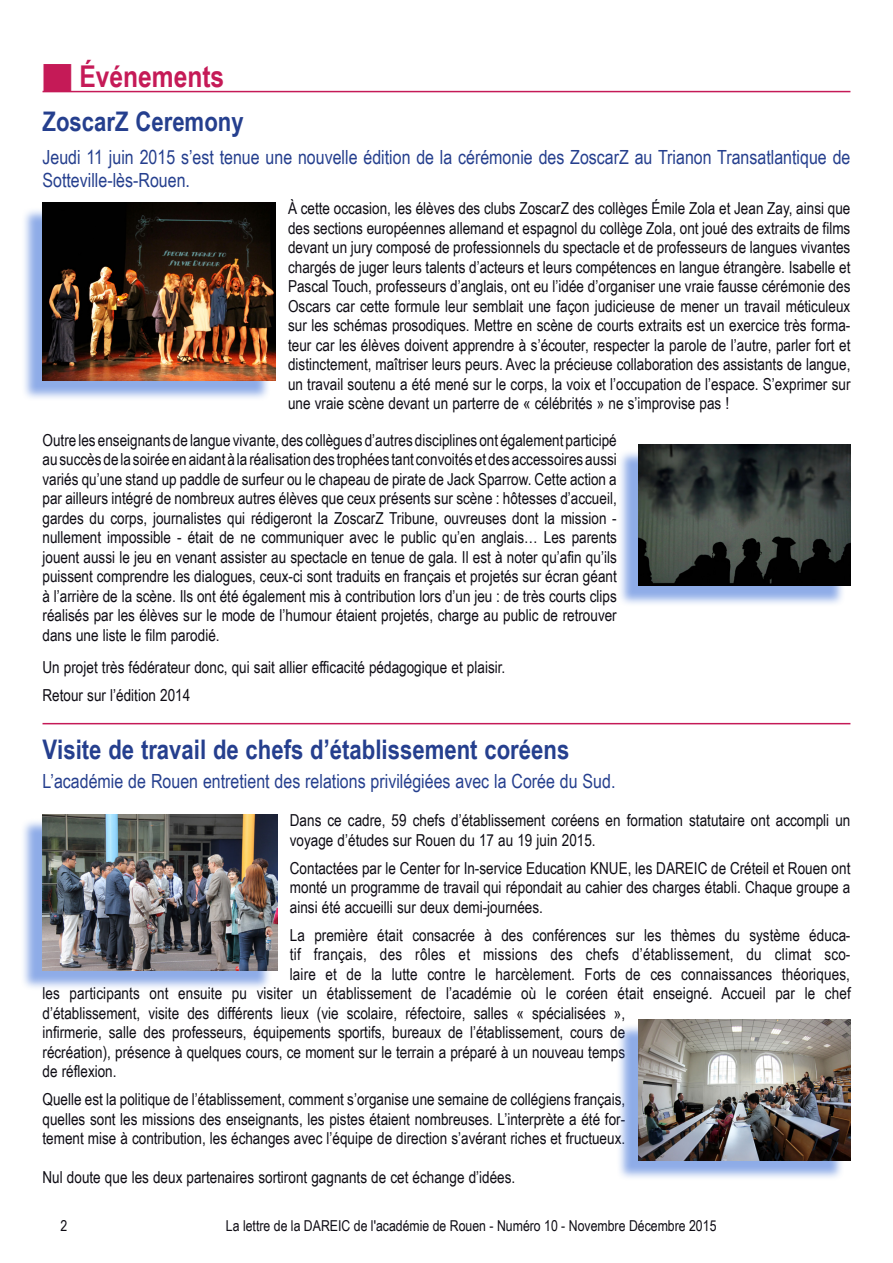
<style>
.page{position:relative;width:893px;height:1263px;background:#fff}
.page>*{position:absolute;margin:0;border:0;box-sizing:border-box;transform-origin:0 0}
.évènements{font:700 30px "Arial Narrow";color:#c51a57}
.gd_titre_bleu{font:700 27px "Arial Narrow";color:#253f8e}
.intro{font:19.5px/22.5px "Arial Narrow";color:#253f8e}
.texte{font:16.5px/19.5px "Arial Narrow";color:#0e0c14;text-align:justify}
.t1{font:15px "Arial Narrow";color:#0e0c14}
</style>
<div class="page">
<hr style="left:43px;top:91px;width:807px;height:1px;background:#c51a57">
<div style="left:22px;top:207px;width:249px;height:194px;background:#3268d5;opacity:.55"></div>
<img style="left:43px;top:203px;width:232px;height:177px">
<div style="left:616px;top:1023px;width:229px;height:157px;background:#3268d5;opacity:.55"></div>
<img style="left:638px;top:1019px;width:212px;height:142px">
<hr style="left:43px;top:723px;width:807px;height:1px;background:#c51a57">
<div style="left:21px;top:818px;width:251px;height:172px;background:#3268d5;opacity:.55"></div>
<img style="left:43px;top:814px;width:234px;height:156px">
<div style="left:617px;top:449px;width:229px;height:157px;background:#3268d5;opacity:.55"></div>
<img style="left:638px;top:444px;width:212px;height:142px">
<p class="évènements" style="left:43px;top:53px;width:183px">■ Événements</p>
<p class="gd_titre_bleu" style="left:43px;top:101px;width:203px">ZoscarZ Ceremony</p>
<p class="intro" style="left:43px;top:145px;width:809px">Jeudi 11 juin 2015 s’est tenue une nouvelle édition de la cérémonie des ZoscarZ au Trianon Transatlantique de<br>Sotteville-lès-Rouen.</p>
<p class="texte" style="left:288px;top:198px;width:564px">À cette occasion, les élèves des clubs ZoscarZ des collèges Émile Zola et Jean Zay, ainsi que des sections européennes allemand et espagnol du collège Zola, ont joué des extraits de films devant un jury composé de professionnels du spectacle et de professeurs de langues vivantes chargés de juger leurs talents d’acteurs et leurs compétences en langue étrangère. Isabelle et Pascal Touch, professeurs d’anglais, ont eu l’idée d’organiser une vraie fausse cérémonie des Oscars car cette formule leur semblait une façon judicieuse de mener un travail méticuleux sur les schémas prosodiques. Mettre en scène de courts extraits est un exercice très forma&shy;teur car les élèves doivent apprendre à s’écouter, respecter la parole de l’autre, parler fort et distinctement, maîtriser leurs peurs. Avec la précieuse collaboration des assistants de langue, un travail soutenu a été mené sur le corps, la voix et l’occupation de l’espace. S’exprimer sur une vraie scène devant un parterre de « célébrités » ne s’improvise pas !</p>
<p class="texte" style="left:43px;top:429px;width:576px">Outre les enseignants de langue vivante, des collègues d’autres disciplines ont également participé au succès de la soirée en aidant à la réalisation des trophées tant convoités et des accessoires aussi variés qu’une stand up paddle de surfeur ou le chapeau de pirate de Jack Sparrow. Cette action a par ailleurs intégré de nombreux autres élèves que ceux présents sur scène : hôtesses d’accueil, gardes du corps, journalistes qui rédigeront la ZoscarZ Tribune, ouvreuses dont la mission - nullement impossible - était de ne communiquer avec le public qu’en anglais… Les parents jouent aussi le jeu en venant assister au spectacle en tenue de gala. Il est à noter qu’afin qu’ils puissent comprendre les dialogues, ceux-ci sont traduits en français et projetés sur écran géant à l’arrière de la scène. Ils ont été également mis à contribution lors d’un jeu : de très courts clips réalisés par les élèves sur le mode de l’humour étaient projetés, charge au public de retrouver dans une liste le film parodié.</p>
<p class="texte" style="left:43px;top:657px;width:464px">Un projet très fédérateur donc, qui sait allier efficacité pédagogique et plaisir.</p>
<p class="texte" style="left:43px;top:685px;width:149px">Retour sur l’édition 2014</p>
<p class="gd_titre_bleu" style="left:43px;top:729px;width:528px">Visite de travail de chefs d’établissement coréens</p>
<p class="intro" style="left:43px;top:769px;width:574px">L’académie de Rouen entretient des relations privilégiées avec la Corée du Sud.</p>
<p class="texte" style="left:290px;top:810px;width:562px">Dans ce cadre, 59 chefs d’établissement coréens en formation statutaire ont accompli un voyage d’études sur Rouen du 17 au 19 juin 2015.</p>
<p class="texte" style="left:290px;top:857px;width:562px">Contactées par le Center for In-service Education KNUE, les DAREIC de Créteil et Rouen ont monté un programme de travail qui répondait au cahier des charges établi. Chaque groupe a ainsi été accueilli sur deux demi-journées.</p>
<p class="texte" style="left:290px;top:924px;width:562px">La première était consacrée à des conférences sur les thèmes du système éduca-</p>
<p class="texte" style="left:290px;top:944px;width:562px">tif français, des rôles et missions des chefs d’établissement, du climat sco-</p>
<p class="texte" style="left:290px;top:963px;width:562px">laire et de la lutte contre le harcèlement. Forts de ces connaissances théoriques,</p>
<p class="texte" style="left:43px;top:983px;width:810px">les participants ont ensuite pu visiter un établissement de l’académie où le coréen était enseigné. Accueil par le chef</p>
<p class="texte" style="left:43px;top:1002px;width:584px">d’établissement, visite des différents lieux (vie scolaire, réfectoire, salles « spécialisées »,</p>
<p class="texte" style="left:43px;top:1022px;width:584px">infirmerie, salle des professeurs, équipements sportifs, bureaux de l’établissement, cours de</p>
<p class="texte" style="left:43px;top:1041px;width:584px">récréation), présence à quelques cours, ce moment sur le terrain a préparé à un nouveau temps</p>
<p class="texte" style="left:43px;top:1061px;width:76px">de réflexion.</p>
<p class="texte" style="left:43px;top:1089px;width:584px">Quelle est la politique de l’établissement, comment s’organise une semaine de collégiens français, quelles sont les missions des enseignants, les pistes étaient nombreuses. L’interprète a été for&shy;tement mise à contribution, les échanges avec l’équipe de direction s’avérant riches et fructueux.</p>
<p class="texte" style="left:43px;top:1167px;width:474px">Nul doute que les deux partenaires sortiront gagnants de cet échange d’idées.</p>
<p class="t1" style="left:60px;top:1215px;width:8px">2</p>
<p class="t1" style="left:226px;top:1215px;width:492px">La lettre de la DAREIC de l'académie de Rouen - Numéro 10 - Novembre Décembre 2015</p>
</div>
